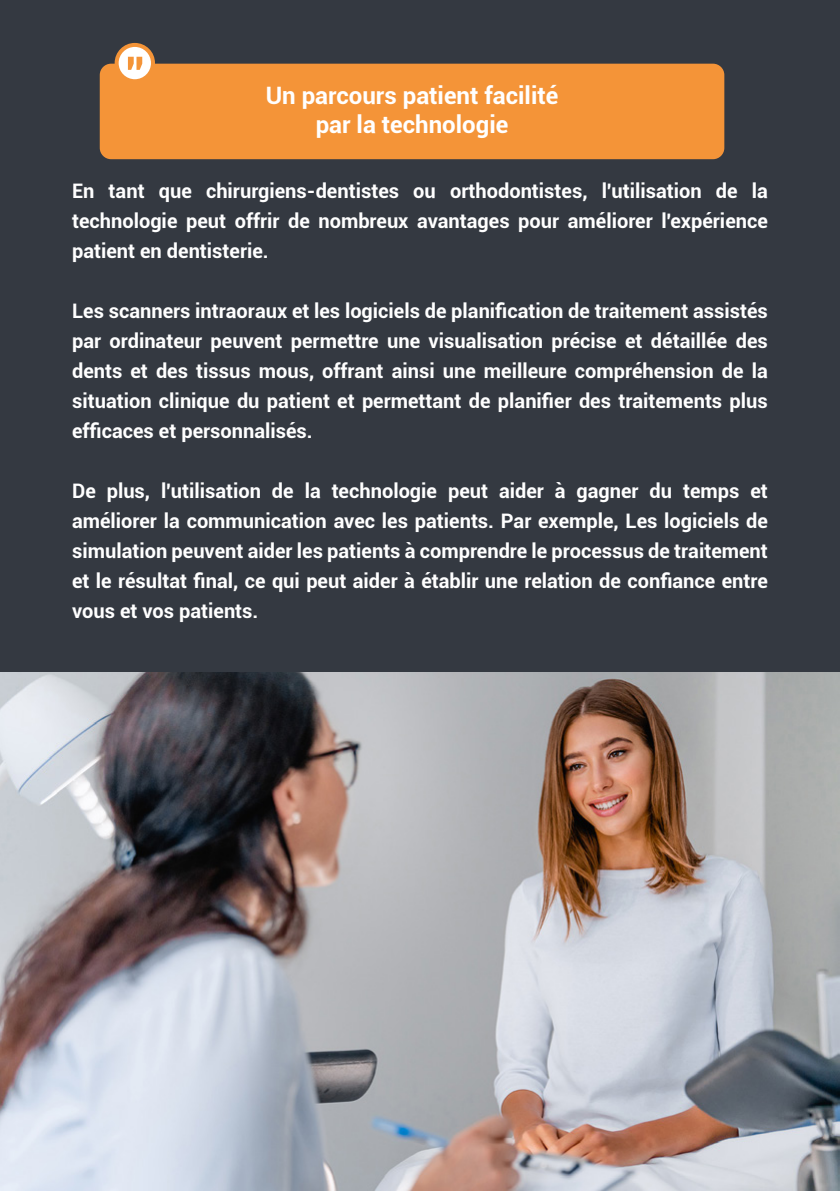
<style>
.page{position:relative;width:840px;height:1191px;background:#fff}
.page>*{position:absolute;margin:0;border:0;box-sizing:border-box;transform-origin:0 0}
.t1{font:700 51.2px "Roboto";color:#f49438}
.t2{font:700 24px/28.8px "Roboto";color:#fff;text-align:center}
.t3{font:700 20px/30px "Roboto";color:#fff;text-align:justify}
</style>
<div class="page">
<div style="left:0;top:0;width:839px;height:1191px;background:#343941"></div>
<div style="left:100px;top:64px;width:624px;height:95px;background:#f49438;border-radius:11px"></div>
<div style="left:117px;top:45px;width:36px;height:36px;background:#fff;border-radius:50%"></div>
<div style="left:115px;top:43px;width:40px;height:40px;border:4px solid #f49438;border-radius:50%"></div>
<img style="left:0;top:673px;width:839px;height:518px">
<h1 class="t1" style="left:124px;top:39px;width:22px">"</h1>
<p class="t2" style="left:265px;top:80px;width:294px">Un parcours patient facilité par la technologie</p>
<p class="t3" style="left:72px;top:175px;width:697px">En tant que chirurgiens-dentistes ou orthodontistes, l'utilisation de la technologie peut offrir de nombreux avantages pour améliorer l'expérience patient en dentisterie.</p>
<p class="t3" style="left:72px;top:295px;width:697px">Les scanners intraoraux et les logiciels de planification de traitement assistés par ordinateur peuvent permettre une visualisation précise et détaillée des dents et des tissus mous, offrant ainsi une meilleure compréhension de la situation clinique du patient et permettant de planifier des traitements plus efficaces et personnalisés.</p>
<p class="t3" style="left:72px;top:475px;width:697px">De plus, l'utilisation de la technologie peut aider à gagner du temps et améliorer la communication avec les patients. Par exemple, Les logiciels de simulation peuvent aider les patients à comprendre le processus de traitement et le résultat final, ce qui peut aider à établir une relation de confiance entre vous et vos patients.</p>
</div>
